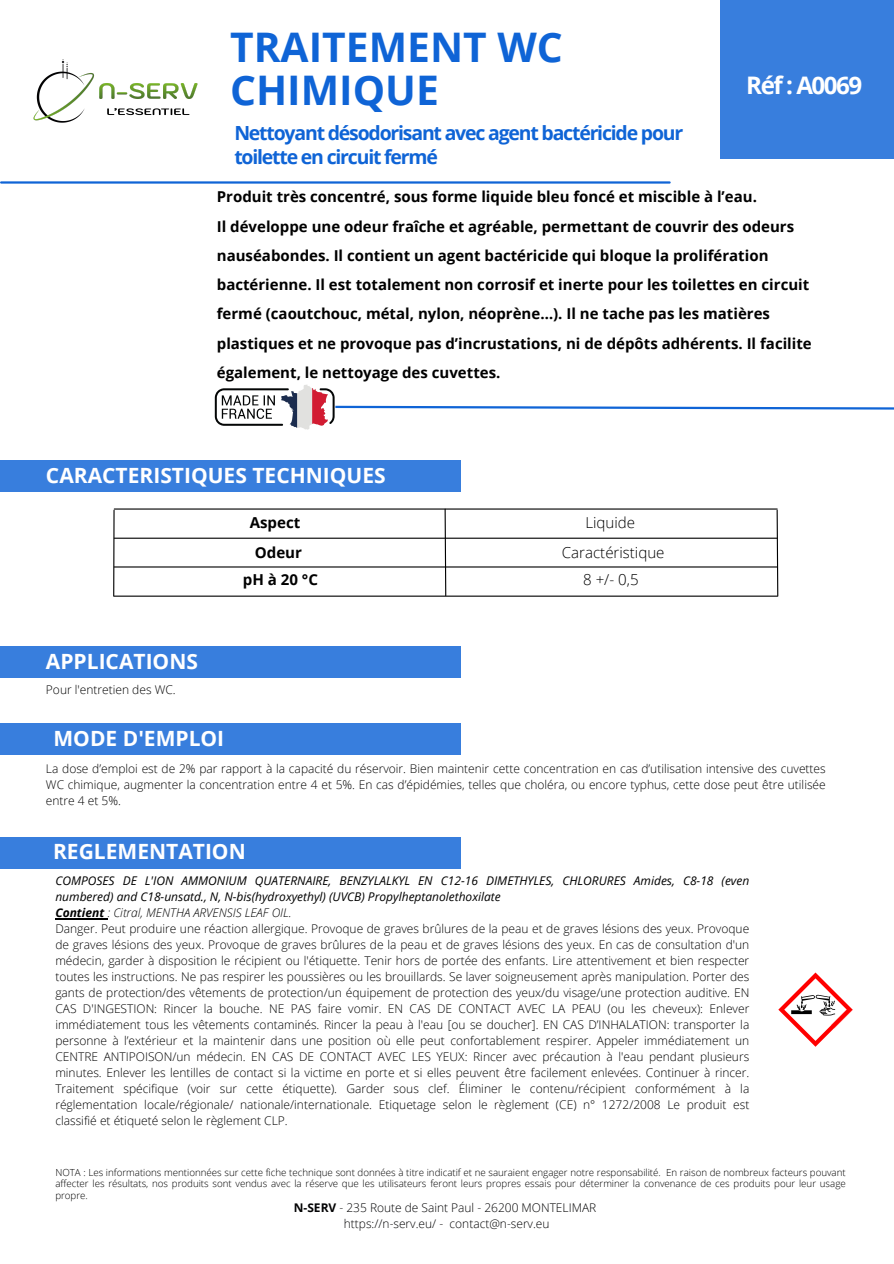
<style>
.page{position:relative;width:894px;height:1264px;background:#fff}
.page>*{position:absolute;margin:0;border:0;box-sizing:border-box;transform-origin:0 0}
.t1{font:700 40.8px/43.8px "Open Sans";color:#0f64d6}
.t2{font:700 24.15px "Open Sans";letter-spacing:-.06em;color:#fff}
.t3{font:700 21px "Open Sans";color:#fff}
.t4{font:700 19.5px/23.7px "Open Sans";letter-spacing:-.06em;color:#0f64d6}
.t5{font:300 15.15px "Open Sans";color:#000}
.t6{font:700 15.15px "Open Sans";color:#000}
.t7{font:700 15px/29.2px "Open Sans";color:#000}
.t8{font:300 12px/16px "Open Sans";color:#000;text-align:justify}
.t9{font:italic 12px/16px "Open Sans";color:#000}
.t10{font:300 12px "Open Sans";color:#030304}
.t11{font:italic 300 12px "Open Sans";color:#000}
.t12{font:300 9.75px/11.4px "Open Sans";color:#000;text-align:justify}
.s1{font-weight:700}
</style>
<div class="page">
<hr style="left:1px;top:181px;width:668px;height:3px;background:#0f64d6">
<svg style="left:215px;top:385px;width:678px;height:44px"></svg>
<div style="left:0;top:646px;width:461px;height:32px;background:#387edd"></div>
<div style="left:0;top:723px;width:461px;height:32px;background:#387edd"></div>
<div style="left:0;top:459px;width:461px;height:32px;background:#387edd"></div>
<hr style="left:55px;top:918px;width:52px;height:1px;background:#000">
<hr style="left:113px;top:510px;width:2px;height:86px;background:#000">
<svg style="left:775px;top:509px;width:3px;height:88px"></svg>
<hr style="left:114px;top:566px;width:663px;height:1px;background:#000">
<hr style="left:114px;top:595px;width:663px;height:1px;background:#000">
<hr style="left:114px;top:508px;width:663px;height:1px;background:#000">
<hr style="left:114px;top:537px;width:663px;height:2px;background:#000">
<svg style="left:444px;top:508px;width:3px;height:88px"></svg>
<img style="left:33px;top:59px;width:165px;height:64px">
<div style="left:720px;top:0;width:173px;height:158px;background:#387edd"></div>
<svg style="left:778px;top:972px;width:74px;height:74px"></svg>
<div style="left:0;top:836px;width:460px;height:32px;background:#387edd"></div>
<p class="t1" style="left:230px;top:24px;width:334px">TRAITEMENT WC<br>CHIMIQUE</p>
<p class="t4" style="left:234px;top:120px;width:450px">Nettoyant désodorisant avec agent bactéricide pour toilette en circuit fermé</p>
<p class="t2" style="left:746px;top:68px;width:118px">Réf : A0069</p>
<p class="t7" style="left:217px;top:182px;width:541px">Produit très concentré, sous forme liquide bleu foncé et miscible à l’eau.</p>
<p class="t7" style="left:217px;top:211px;width:596px">Il développe une odeur fraîche et agréable, permettant de couvrir des odeurs nauséabondes. Il contient un agent bactéricide qui bloque la prolifération bactérienne. Il est totalement non corrosif et inerte pour les toilettes en circuit fermé (caoutchouc, métal, nylon, néoprène…). Il ne tache pas les matières plastiques et ne provoque pas d’incrustations, ni de dépôts adhérents. Il facilite également, le nettoyage des cuvettes.</p>
<p class="t3" style="left:46px;top:460px;width:341px">CARACTERISTIQUES TECHNIQUES</p>
<p class="t6" style="left:249px;top:512px;width:52px">Aspect</p>
<p class="t6" style="left:255px;top:541px;width:49px">Odeur</p>
<p class="t6" style="left:243px;top:569px;width:77px">pH à 20 °C</p>
<p class="t3" style="left:46px;top:646px;width:153px">APPLICATIONS</p>
<p class="t8" style="left:46px;top:681px;width:131px">Pour l'entretien des WC.</p>
<p class="t3" style="left:53px;top:723px;width:172px">MODE D'EMPLOI</p>
<p class="t5" style="left:585px;top:512px;width:51px">Liquide</p>
<p class="t5" style="left:561px;top:541px;width:104px">Caractéristique</p>
<p class="t5" style="left:583px;top:569px;width:57px">8 +/- 0,5</p>
<p class="t8" style="left:46px;top:760px;width:781px">La dose d’emploi est de 2% par rapport à la capacité du réservoir. Bien maintenir cette concentration en cas d’utilisation intensive des cuvettes WC chimique, augmenter la concentration entre 4 et 5%. En cas d’épidémies, telles que choléra, ou encore typhus, cette dose peut être utilisée entre 4 et 5%.</p>
<p class="t3" style="left:53px;top:837px;width:194px">REGLEMENTATION</p>
<p class="t9" style="left:55px;top:872px;width:695px">COMPOSES DE L'ION AMMONIUM QUATERNAIRE, BENZYLALKYL EN C12-16 DIMETHYLES, CHLORURES Amides, C8-18 (even numbered) and C18-unsatd., N, N-bis(hydroxyethyl) (UVCB) Propylheptanolethoxilate</p>
<p class="t11" style="left:55px;top:904px;width:238px"><span class="s1">Contient</span> : Citral, MENTHA ARVENSIS LEAF OIL.</p>
<p class="t8" style="left:55px;top:920px;width:695px">Danger. Peut produire une réaction allergique. Provoque de graves brûlures de la peau et de graves lésions des yeux. Provoque de graves lésions des yeux. Provoque de graves brûlures de la peau et de graves lésions des yeux. En cas de consultation d'un médecin, garder à disposition le récipient ou l'étiquette. Tenir hors de portée des enfants. Lire attentivement et bien respecter toutes les instructions. Ne pas respirer les poussières ou les brouillards. Se laver soigneusement après manipulation. Porter des gants de protection/des vêtements de protection/un équipement de protection des yeux/du visage/une protection auditive. EN CAS D'INGESTION: Rincer la bouche. NE PAS faire vomir. EN CAS DE CONTACT AVEC LA PEAU (ou les cheveux): Enlever immédiatement tous les vêtements contaminés. Rincer la peau à l'eau [ou se doucher]. EN CAS D’INHALATION: transporter la personne à l’extérieur et la maintenir dans une position où elle peut confortablement respirer. Appeler immédiatement un CENTRE ANTIPOISON/un médecin. EN CAS DE CONTACT AVEC LES YEUX: Rincer avec précaution à l'eau pendant plusieurs minutes. Enlever les lentilles de contact si la victime en porte et si elles peuvent être facilement enlevées. Continuer à rincer.<br>Traitement spécifique (voir sur cette étiquette). Garder sous clef. Éliminer le contenu/récipient conformément à la réglementation locale/régionale/ nationale/internationale. Etiquetage selon le règlement (CE) n° 1272/2008 Le produit est classifié et étiqueté selon le règlement CLP.</p>
<p class="t12" style="left:55px;top:1166px;width:791px">NOTA : Les informations mentionnées sur cette fiche technique sont données à titre indicatif et ne sauraient engager notre responsabilité. En raison de nombreux facteurs pouvant affecter les résultats, nos produits sont vendus avec la réserve que les utilisateurs feront leurs propres essais pour déterminer la convenance de ces produits pour leur usage propre.</p>
<p class="t10" style="left:294px;top:1198px;width:304px"><span class="s1">N-SERV</span> - 235 Route de Saint Paul - 26200 MONTELIMAR</p>
<p class="t10" style="left:344px;top:1214px;width:207px">https://n-serv.eu/ - contact@n-serv.eu</p>
</div>
